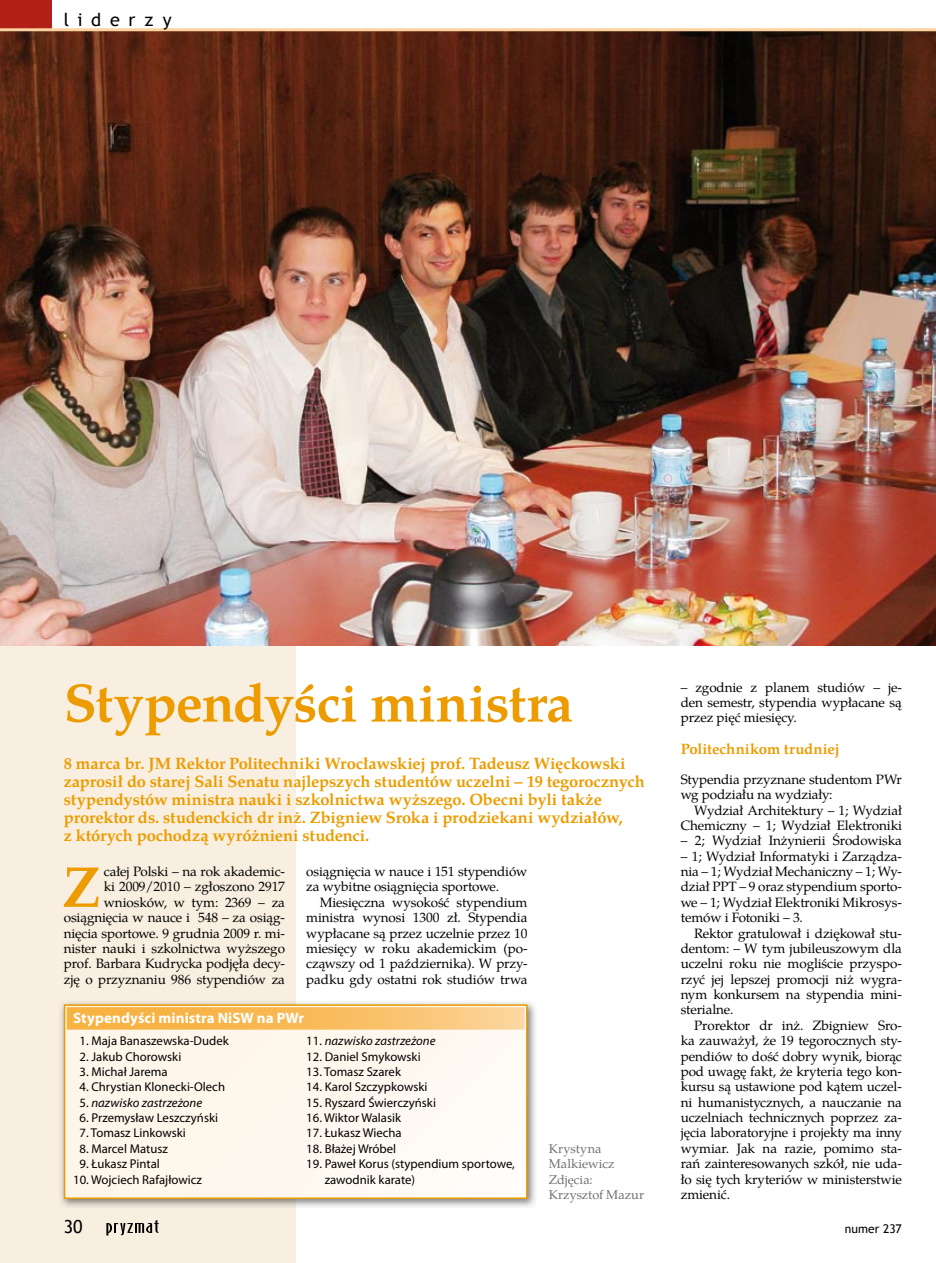
<style>
.page{position:relative;width:936px;height:1263px;background:#fff}
.page>*{position:absolute;margin:0;border:0;box-sizing:border-box;transform-origin:0 0}
.t1{font:700 57.75px "Te X Gyre Pagella";color:#ec9c00}
.t2{font:700 54px "Te X Gyre Pagella";letter-spacing:-.015em;color:#ec9c00}
.t3{font:18px "Trebuchet MS";letter-spacing:.485em;color:#000}
.t4{font:700 16.5px/18px "Te X Gyre Pagella";letter-spacing:-.01em;color:#ec9c00}
.t5{font:700 15px "Myriad Pro";letter-spacing:.005em;color:#fff}
.t6{font:700 15px "Te X Gyre Pagella";letter-spacing:.005em;color:#ec9c00}
.t7{font:13.5px/15.5px "Te X Gyre Pagella";letter-spacing:-.01em;color:#000;text-align:justify}
.t8{font:12.75px/15.5px "Myriad Pro";color:#000}
.t9{font:italic 12.75px "Myriad Pro";color:#000}
.t10{font:12.75px/15.5px "Te X Gyre Pagella";color:#707173}
.t11{font:12px "Trebuchet MS";letter-spacing:.005em;color:#000}
.s1{font-style:normal}
</style>
<div class="page">
<div style="left:0;top:30px;width:296px;height:1233px;background:#f8efe0"></div>
<img style="left:61px;top:1002px;width:475px;height:205px">
<svg style="left:67px;top:1030px;width:457px;height:166px"></svg>
<div style="left:64px;top:1004px;width:463px;height:195px;border:2px solid #ec9c00"></div>
<svg style="left:67px;top:1007px;width:457px;height:23px;background:#f8be62"></svg>
<img style="left:0;top:31px;width:935px;height:614px">
<div style="left:0;top:0;width:51px;height:30px;background:#b11f17"></div>
<hr style="left:0;top:28px;width:935px;height:3px;background:#fcd29f">
<svg style="left:106px;top:1220px;width:53px;height:16px"></svg>
<h3 class="t3" style="left:64px;top:9px;width:109px">liderzy</h3>
<h2 class="t2" style="left:64px;top:662px;width:510px">Stypendyści ministra</h2>
<p class="t4" style="left:64px;top:753px;width:582px">8 marca br. JM Rektor Politechniki Wrocławskiej prof. tadeusz Więckowski zaprosił do starej Sali Senatu najlepszych studentów uczelni – 19 tegorocznych stypendystów ministra nauki i szkolnictwa wyższego. Obecni byli także prorektor ds. studenckich dr inż. Zbigniew Sroka i prodziekani wydziałów,<br>z których pochodzą wyróżnieni studenci.</p>
<p class="t7" style="left:306px;top:863px;width:223px">osiągnięcia w nauce i 151 stypendiów za wybitne osiągnięcia sportowe.</p>
<p class="t7" style="left:306px;top:893px;width:223px;text-indent:14px">Miesięczna wysokość stypendium ministra wynosi 1300 zł. Stypendia wypłacane są przez uczelnie przez 10 miesięcy w roku akademickim (po&shy;cząwszy od 1 października). W przy&shy;padku gdy ostatni rok studiów trwa</p>
<p class="t7" style="left:64px;top:863px;width:223px;text-align:right">całej Polski – na rok akademic-<br>ki 2009/2010 – zgłoszono 2917 wniosków, w tym: 2369 – za osiągnięcia w nauce i 548 – za osiąg&shy;nięcia sportowe. 9 grudnia 2009 r. mi&shy;nister nauki i szkolnictwa wyższego prof. Barbara Kudrycka podjęła decy&shy;zję o przyznaniu 986 stypendiów za</p>
<h1 class="t1" style="left:62px;top:843px;width:40px">Z</h1>
<p class="t5" style="left:73px;top:1008px;width:232px">Stypendyści ministra NiSW na PWr</p>
<p class="t8" style="left:80px;top:1033px;width:151px">1. Maja Banaszewska-Dudek</p>
<p class="t8" style="left:80px;top:1048px;width:103px">2. Jakub Chorowski</p>
<p class="t8" style="left:80px;top:1064px;width:90px">3. Michał Jarema</p>
<p class="t8" style="left:80px;top:1079px;width:147px">4. Chrystian Klonecki-Olech</p>
<p class="t9" style="left:80px;top:1094px;width:124px"><span class="s1">5.</span> nazwisko zastrzeżone</p>
<p class="t8" style="left:80px;top:1110px;width:140px">6. Przemysław Leszczyński</p>
<p class="t8" style="left:80px;top:1125px;width:108px">7. Tomasz Linkowski</p>
<p class="t8" style="left:80px;top:1140px;width:90px">8. Marcel Matusz</p>
<p class="t8" style="left:80px;top:1156px;width:82px">9. Łukasz Pintal</p>
<p class="t8" style="left:73px;top:1171px;width:130px">10. Wojciech Rafajłowicz</p>
<h3 class="t3" style="left:64px;top:1216px;width:20px">30</h3>
<p class="t9" style="left:306px;top:1033px;width:131px"><span class="s1">11.</span> nazwisko zastrzeżone</p>
<p class="t8" style="left:306px;top:1048px;width:116px">12. Daniel Smykowski</p>
<p class="t8" style="left:306px;top:1064px;width:96px">13. Tomasz Szarek</p>
<p class="t8" style="left:306px;top:1079px;width:123px">14. Karol Szczypkowski</p>
<p class="t8" style="left:306px;top:1094px;width:131px">15. Ryszard Świerczyński</p>
<p class="t8" style="left:306px;top:1110px;width:96px">16. Wiktor Walasik</p>
<p class="t8" style="left:306px;top:1125px;width:97px">17. Łukasz Wiecha</p>
<p class="t8" style="left:306px;top:1140px;width:91px">18. Błażej Wróbel</p>
<p class="t8" style="left:325px;top:1156px;width:192px;text-indent:-18px">19. Paweł Korus (stypendium sportowe, zawodnik karate)</p>
<p class="t10" style="left:549px;top:1140px;width:97px">Krystyna<br>Malkiewicz<br>Zdjęcia:<br>Krzysztof Mazur</p>
<p class="t7" style="left:680px;top:678px;width:223px">– zgodnie z planem studiów – je&shy;den semestr, stypendia wypłacane są przez pięć miesięcy.</p>
<p class="t6" style="left:680px;top:738px;width:161px">Politechnikom trudniej</p>
<p class="t7" style="left:680px;top:770px;width:223px">Stypendia przyznane studentom PWr wg podziału na wydziały:</p>
<p class="t7" style="left:680px;top:801px;width:223px;text-align:right">Wydział Architektury – 1; Wydział<br>Chemiczny – 1; Wydział Elektroniki</p>
<p class="t7" style="left:680px;top:832px;width:223px">– 2; Wydział Inżynierii Środowiska</p>
<p class="t7" style="left:680px;top:847px;width:223px">– 1; Wydział Informatyki i Zarządza&shy;nia – 1; Wydział Mechaniczny – 1; Wy&shy;dział PPT – 9 oraz stypendium sporto&shy;we – 1; Wydział Elektroniki Mikrosys&shy;temów i Fotoniki – 3.</p>
<p class="t7" style="left:680px;top:924px;width:223px;text-indent:14px">Rektor gratulował i dziękował stu&shy;dentom: – W tym jubileuszowym dla uczelni roku nie mogliście przyspo&shy;rzyć jej lepszej promocji niż wygra&shy;nym konkursem na stypendia mini&shy;sterialne.</p>
<p class="t7" style="left:680px;top:1016px;width:223px;text-indent:14px">Prorektor dr inż. Zbigniew Sro&shy;ka zauważył, że 19 tegorocznych sty&shy;pendiów to dość dobry wynik, biorąc pod uwagę fakt, że kryteria tego kon&shy;kursu są ustawione pod kątem uczel&shy;ni humanistycznych, a nauczanie na uczelniach technicznych poprzez za&shy;jęcia laboratoryjne i projekty ma inny wymiar. Jak na razie, pomimo sta&shy;rań zainteresowanych szkół, nie uda&shy;ło się tych kryteriów w ministerstwie zmienić.</p>
<p class="t11" style="left:844px;top:1221px;width:58px">numer 237</p>
</div>
